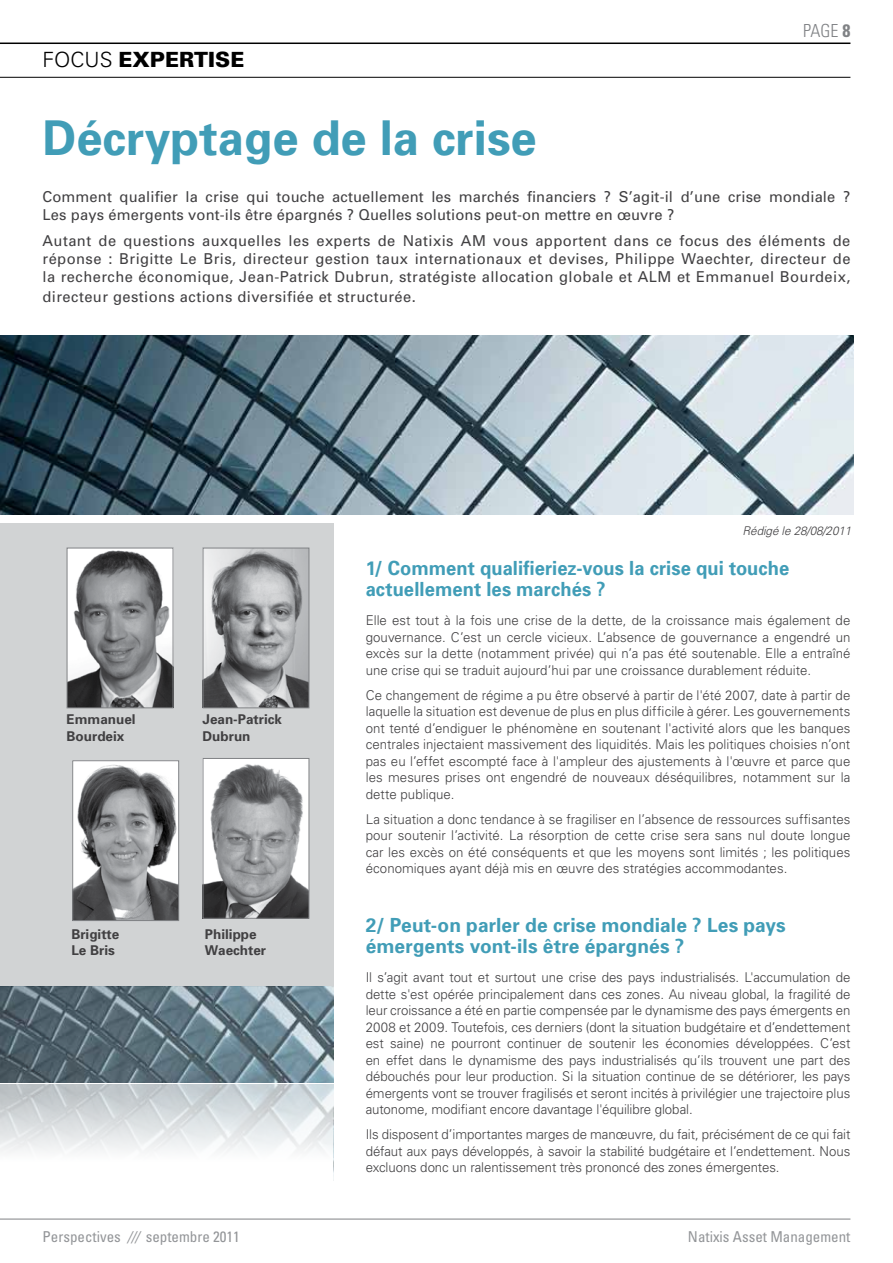
<style>
.page{position:relative;width:893px;height:1263px;background:#fff}
.page>*{position:absolute;margin:0;border:0;box-sizing:border-box;transform-origin:0 0}
.t1{font:700 48px "Univers";color:#419db7}
.t2{font:900 21px "Univers LT Std";color:#000}
.t3{font:300 21px "Univers LT Std";color:#000}
.t4{font:700 19.5px/21px "Univers";letter-spacing:.005em;color:#419db7}
.t5{font:700 19.5px/21px "Univers";letter-spacing:.005em;color:#419db7;scale:.94 1}
.t6{font:300 condensed 18px "Univers";color:#808285}
.t7{font:15px/18px "Univers";letter-spacing:.01em;color:#414042}
.t8{font:condensed 15px "Univers";color:#939598}
.t9{font:15px "Univers";letter-spacing:.03em;color:#414042}
.t10{font:300 13.5px/16.5px "Univers";letter-spacing:.005em;color:#414042;text-align:justify}
.t11{font:700 13.5px/16.5px "Univers";color:#414042}
.t12{font:italic 300 12px "Univers";letter-spacing:-.01em;color:#414042}
.s1{font-weight:700}
.s2{font-style:italic}
</style>
<div class="page">
<hr style="left:0;top:43px;width:850px;height:1px;background:#000">
<hr style="left:0;top:77px;width:850px;height:1px;background:#000">
<hr style="left:0;top:1219px;width:850px;height:1px;background:#808285">
<div style="left:0;top:523px;width:333px;height:463px;background:#d1d3d4"></div>
<img style="left:0;top:335px;width:854px;height:179px">
<img style="left:0;top:986px;width:333px;height:96px">
<img style="left:0;top:1085px;width:333px;height:7px">
<img style="left:69px;top:550px;width:102px;height:156px">
<div style="left:67px;top:548px;width:106px;height:160px;border:1px solid #808285"></div>
<img style="left:205px;top:550px;width:102px;height:156px">
<div style="left:203px;top:548px;width:106px;height:160px;border:1px solid #808285"></div>
<img style="left:74px;top:762px;width:103px;height:157px">
<div style="left:72px;top:760px;width:107px;height:161px;border:1px solid #808285"></div>
<img style="left:205px;top:760px;width:102px;height:157px">
<div style="left:203px;top:758px;width:106px;height:161px;border:1px solid #808285"></div>
<svg style="left:0;top:1092px;width:333px;height:61px"></svg>
<h2 class="t3" style="left:43px;top:47px;width:43px">FOCUS</h2>
<h2 class="t2" style="left:118px;top:46px;width:103px">EXPERTISE</h2>
<h3 class="t6" style="left:803px;top:20px;width:49px">PAGE <span class="s1">8</span></h3>
<h1 class="t1" style="left:43px;top:107px;width:496px">Décryptage de la crise</h1>
<p class="t7" style="left:43px;top:187px;width:809px">Comment qualifier la crise qui touche actuellement les marchés financiers ? S’agit-il d’une crise mondiale ?<br>Les pays émergents vont-ils être épargnés ? Quelles solutions peut-on mettre en œuvre ?</p>
<p class="t7" style="left:43px;top:232px;width:809px;text-align:justify">Autant de questions auxquelles les experts de Natixis AM vous apportent dans ce focus des éléments de réponse : Brigitte Le Bris, directeur gestion taux internationaux et devises, Philippe Waechter, directeur de la recherche économique, Jean-Patrick Dubrun, stratégiste allocation globale et ALM et Emmanuel Bourdeix,</p>
<p class="t9" style="left:43px;top:287px;width:375px">directeur gestions actions diversifiée et structurée.</p>
<p class="t11" style="left:67px;top:711px;width:70px">Emmanuel<br>Bourdeix</p>
<p class="t11" style="left:203px;top:711px;width:81px">Jean-Patrick<br>Dubrun</p>
<p class="t11" style="left:71px;top:925px;width:50px">Brigitte<br>Le Bris</p>
<p class="t11" style="left:205px;top:925px;width:63px">Philippe<br>Waechter</p>
<p class="t12" style="left:742px;top:523px;width:110px">Rédigé le 28/08/2011</p>
<h3 class="t5" style="left:366px;top:557px;width:452px">1/ Comment qualifieriez-vous la crise qui touche actuellement les marchés ?</h3>
<p class="t10" style="left:366px;top:612px;width:486px">Elle est tout à la fois une crise de la dette, de la croissance mais également de gouvernance. C’est un cercle vicieux. L’absence de gouvernance a engendré un excès sur la dette (notamment privée) qui n’a pas été soutenable. E lle a entraîné une crise qui se traduit aujourd’hui par une croissance durablement réduite.</p>
<p class="t10" style="left:366px;top:686px;width:486px">Ce changement de régime a pu être observé à partir de l'été 2007, date à partir de laquelle la situation est devenue de plus en plus difficile à gérer. Les gouvernements ont tenté d’endiguer le phénomène en soutenant l'activité alors que les banques centrales injectaient massivement des liquidités. Mais les politiques choisies n’ont pas eu l’effet escompté face à l'ampleur des ajustements à l'œuvre et parce que les mesures prises ont engendré de nouveaux déséquilibres, notamment sur la dette publique.</p>
<p class="t10" style="left:366px;top:810px;width:486px">La situation a donc tendance à se fragiliser en l’absence de ressources suffisantes pour soutenir l’activité. La résorption de cette crise sera sans nul doute longue car les excès on été conséquents et que les moyens sont limités ; les politiques économiques ayant déjà mis en œuvre des stratégies accommodantes.</p>
<h3 class="t4" style="left:366px;top:914px;width:422px">2/ Peut-on parler de crise mondiale ? Les pays émergents vont-ils être épargnés ?</h3>
<p class="t10" style="left:366px;top:969px;width:486px">I l s’agit avant tout et surtout une crise des pays industrialisés. L'accumulation de dette s'est opérée principalement dans ces zones. Au niveau global, la fragilité de leur croissance a été en partie compensée par le dynamisme des pays émergents en 2008 et 2009. Toutefois, ces derniers (dont la situation budgétaire et d’endettement est saine) ne pourront continuer de soutenir les économies développées. C’est en effet dans le dynamisme des pays industrialisés qu’ils trouvent une part des débouchés pour leur production. Si la situation continue de se détériorer, les pays émergents vont se trouver fragilisés et seront incités à privilégier une trajectoire plus autonome, modifiant encore davantage l'équilibre global.</p>
<p class="t10" style="left:366px;top:1126px;width:486px">I ls disposent d’importantes marges de manœuvre, du fait, précisément de ce qui fait défaut aux pays développés, à savoir la stabilité budgétaire et l’endettement. N ous excluons donc un ralentissement très prononcé des zones émergentes.</p>
<p class="t8" style="left:43px;top:1227px;width:199px">Perspectives <span class="s2">///</span> septembre 2011</p>
<p class="t8" style="left:688px;top:1227px;width:164px">Natixis Asset Management</p>
</div>
